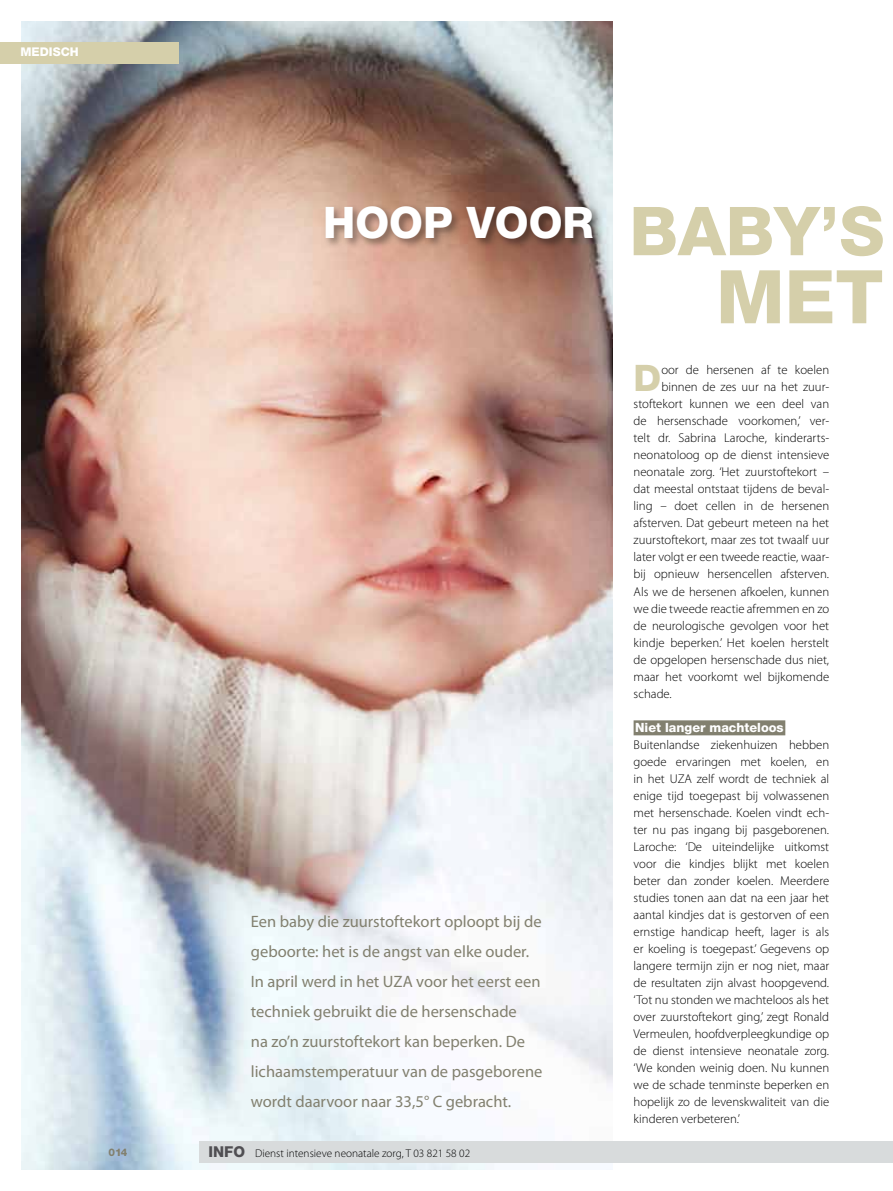
<style>
.page{position:relative;width:893px;height:1191px;background:#fff}
.page>*{position:absolute;margin:0;border:0;box-sizing:border-box;transform-origin:0 0}
.t1{font:800 74.1px "Helvetica Neue LT Std";color:#d5cfaa}
.t2{font:800 67.5px "Helvetica Neue LT Std";color:#d5cfaa}
.t3{font:800 43.5px "Helvetica Neue LT Std";color:#fff}
.t4{font:800 36.6px "Helvetica Neue LT Std";color:#d5cfaa}
.t5{font:16.5px/30px "Myriad Pro";color:#82806f}
.t6{font:300 12.75px/17px "Myriad Pro";color:#000;text-align:justify}
.t7{font:800 12.75px "Helvetica Neue LT Std";color:#fff}
.t8{font:800 12px "Helvetica Neue LT Std";color:#fff}
.t9{font:300 11.25px "Myriad Pro";color:#000}
.t10{font:800 10.5px "Helvetica Neue LT Std";color:#82806f}
.s1{font-family:"Helvetica Neue LT Std";font-weight:800;font-size:15px;color:#504f53}
</style>
<div class="page">
<img style="left:21px;top:21px;width:591px;height:1148px">
<div style="left:200px;top:1141px;width:693px;height:21px;background:#d8dbdc"></div>
<div style="left:0;top:43px;width:179px;height:21px;background:#d5cfaa"></div>
<div style="left:323px;top:203px;width:281px;height:46px;background:#000;opacity:.4"></div>
<div style="left:634px;top:720px;width:151px;height:15px;background:#82806f"></div>
<p class="t8" style="left:20px;top:45px;width:60px">MEDRUBRIISCEKH</p>
<h3 class="t3" style="left:323px;top:197px;width:33px">HOO</h3>
<h3 class="t3" style="left:423px;top:197px;width:77px">P VOO</h3>
<h3 class="t3" style="left:563px;top:197px;width:33px">R</h3>
<p class="t5" style="left:251px;top:906px;width:293px">Een baby die zuurstoftekort oploopt bij de geboorte: het is de angst van elke ouder.<br>In april werd in het UZA voor het eerst een techniek gebruikt die de hersenschade<br>na zo’n zuurstoftekort kan beperken. De lichaamstemperatuur van de pasgeborene wordt daarvoor naar 33,5° C gebracht.</p>
<p class="t10" style="left:109px;top:1146px;width:21px">014</p>
<p class="t9" style="left:208px;top:1146px;width:263px"><span class="s1">INFO</span> Dienst intensieve neonatale zorg, T 03 821 58 02</p>
<h2 class="t2" style="left:629px;top:191px;width:249px">BABY’S</h2>
<h1 class="t1" style="left:716px;top:253px;width:169px">ME T</h1>
<h3 class="t4" style="left:634px;top:356px;width:29px">D</h3>
<p class="t6" style="left:661px;top:361px;width:169px">oor de hersenen af te koelen</p>
<p class="t6" style="left:661px;top:378px;width:169px">binnen de zes uur na het zuur-</p>
<p class="t6" style="left:634px;top:395px;width:197px">stoftekort kunnen we een deel van</p>
<p class="t6" style="left:634px;top:412px;width:197px">de hersenschade voorkomen,’ ver-</p>
<p class="t6" style="left:634px;top:429px;width:197px">telt dr. Sabrina Laroche, kinderarts-</p>
<p class="t6" style="left:634px;top:446px;width:197px">neonatoloog op de dienst intensieve</p>
<p class="t6" style="left:634px;top:463px;width:197px">neonatale zorg. ‘Het zuurstoftekort –</p>
<p class="t6" style="left:634px;top:480px;width:197px">dat meestal ontstaat tijdens de beval-</p>
<p class="t6" style="left:634px;top:497px;width:197px">ling – doet cellen in de hersenen</p>
<p class="t6" style="left:634px;top:514px;width:197px">afsterven. Dat gebeurt meteen na het</p>
<p class="t6" style="left:634px;top:531px;width:197px">zuurstoftekort, maar zes tot twaalf uur</p>
<p class="t6" style="left:634px;top:548px;width:197px">later volgt er een tweede reactie, waar-</p>
<p class="t6" style="left:634px;top:565px;width:197px">bij opnieuw hersencellen afsterven.</p>
<p class="t6" style="left:634px;top:582px;width:197px">Als we de hersenen afkoelen, kunnen</p>
<p class="t6" style="left:634px;top:599px;width:197px">we die tweede reactie afremmen en zo</p>
<p class="t6" style="left:634px;top:616px;width:197px">de neurologische gevolgen voor het</p>
<p class="t6" style="left:634px;top:633px;width:197px">kindje beperken.’ Het koelen herstelt</p>
<p class="t6" style="left:634px;top:650px;width:197px">de opgelopen hersenschade dus niet,</p>
<p class="t6" style="left:634px;top:667px;width:197px">maar het voorkomt wel bijkomende</p>
<p class="t6" style="left:634px;top:684px;width:40px">schade.</p>
<p class="t7" style="left:634px;top:719px;width:152px">N IET LANGER MACHTELOOS</p>
<p class="t6" style="left:634px;top:736px;width:197px">Buitenlandse ziekenhuizen hebben goede ervaringen met koelen, en in het UZA zelf wordt de techniek al enige tijd toegepast bij volwassenen met hersenschade. Koelen vindt ech&shy;ter nu pas ingang bij pasgeborenen.<br>Laroche: ‘De uiteindelijke uitkomst voor die kindjes blijkt met koelen beter dan zonder koelen. Meerdere studies tonen aan dat na een jaar het aantal kindjes dat is gestorven of een ernstige handicap heeft, lager is als er koeling is toegepast.’ Gegevens op langere termijn zijn er nog niet, maar de resultaten zijn alvast hoopgevend. ‘Tot nu stonden we machteloos als het over zuurstoftekort ging,’ zegt Ronald Vermeulen, hoofdverpleegkundige op de dienst intensieve neonatale zorg. ‘We konden weinig doen. Nu kunnen we de schade tenminste beperken en hopelijk zo de levenskwaliteit van die kinderen verbeteren.’</p>
</div>
